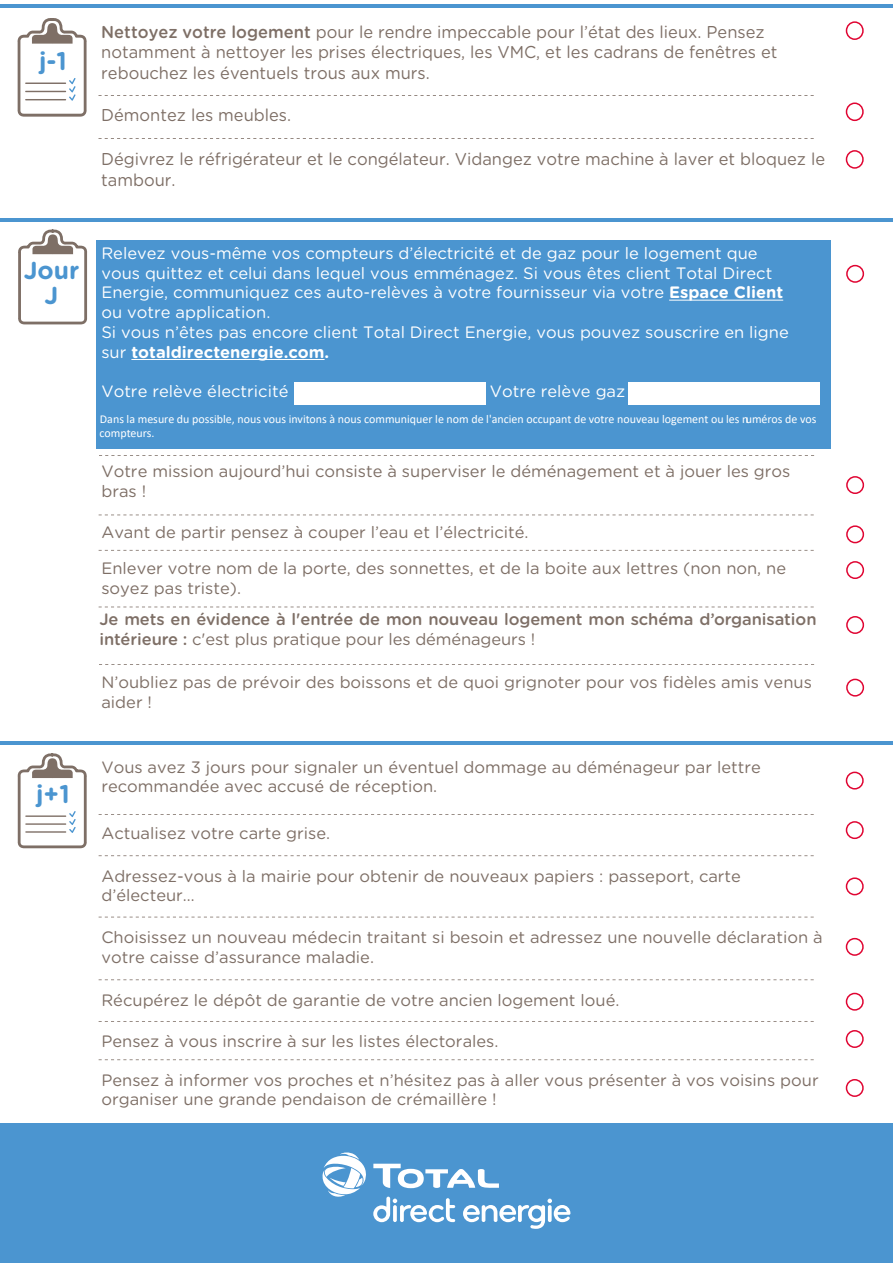
<style>
.page{position:relative;width:893px;height:1263px;background:#fff}
.page>*{position:absolute;margin:0;border:0;box-sizing:border-box;transform-origin:0 0}
.t1{font:700 25.5px "Gotham Rounded";color:#4b95d0;scale:.96 1}
.t2{font:700 24.45px/24.5px "Gotham Rounded";color:#4b95d0;text-align:center}
.t3{font:17.1px/20.5px "Gotham Rounded";color:#7e6f66;scale:.96 1}
.t4{font:16.5px/19.8px "Gotham Rounded";color:#7e6f66}
.t5{font:16.5px/19.8px "Gotham Rounded";color:#fff}
.t6{font:500 16.5px/19.5px "Gotham Rounded";letter-spacing:-.005em;color:#7e6f66}
.t7{font:12px/14.2px "Calibri";color:#fff}
.s1{font-weight:500}
.s2{font-weight:700}
.s3{font-weight:400}
</style>
<div class="page">
<hr style="left:0;top:742px;width:893px;height:3px;background:#4b95d0">
<div style="left:846px;top:616px;width:18px;height:18px;border:2px solid #e00532;border-radius:50%"></div>
<svg style="left:99px;top:664px;width:715px;height:1px"></svg>
<div style="left:846px;top:679px;width:18px;height:18px;border:2px solid #e00532;border-radius:50%"></div>
<svg style="left:18px;top:230px;width:69px;height:94px"></svg>
<hr style="left:0;top:219px;width:893px;height:3px;background:#4b95d0">
<div style="left:846px;top:561px;width:18px;height:18px;border:2px solid #e00532;border-radius:50%"></div>
<div style="left:846px;top:525px;width:18px;height:18px;border:2px solid #e00532;border-radius:50%"></div>
<div style="left:846px;top:476px;width:18px;height:18px;border:2px solid #e00532;border-radius:50%"></div>
<svg style="left:99px;top:515px;width:715px;height:1px"></svg>
<svg style="left:99px;top:550px;width:715px;height:1px"></svg>
<svg style="left:99px;top:607px;width:715px;height:1px"></svg>
<div style="left:97px;top:240px;width:734px;height:208px;background:#4b95d0"></div>
<svg style="left:99px;top:455px;width:715px;height:1px"></svg>
<div style="left:846px;top:265px;width:18px;height:18px;border:2px solid #e00532;border-radius:50%"></div>
<hr style="left:669px;top:300px;width:114px;height:1px;background:#fff">
<hr style="left:131px;top:359px;width:194px;height:1px;background:#fff">
<hr style="left:0;top:4px;width:893px;height:3px;background:#4b95d0">
<svg style="left:98px;top:95px;width:716px;height:1px"></svg>
<svg style="left:98px;top:138px;width:716px;height:1px"></svg>
<div style="left:846px;top:21px;width:18px;height:19px;border:2px solid #e00532;border-radius:50%"></div>
<div style="left:846px;top:102px;width:18px;height:19px;border:2px solid #e00532;border-radius:50%"></div>
<div style="left:846px;top:150px;width:18px;height:19px;border:2px solid #e00532;border-radius:50%"></div>
<svg style="left:18px;top:18px;width:69px;height:99px"></svg>
<hr style="left:25px;top:99px;width:41px;height:1px;background:#7e6f66">
<svg style="left:99px;top:814px;width:715px;height:1px"></svg>
<svg style="left:99px;top:855px;width:715px;height:1px"></svg>
<div style="left:846px;top:772px;width:18px;height:18px;border:2px solid #e00532;border-radius:50%"></div>
<div style="left:846px;top:821px;width:18px;height:18px;border:2px solid #e00532;border-radius:50%"></div>
<div style="left:846px;top:877px;width:18px;height:18px;border:2px solid #e00532;border-radius:50%"></div>
<div style="left:846px;top:938px;width:18px;height:18px;border:2px solid #e00532;border-radius:50%"></div>
<div style="left:846px;top:993px;width:18px;height:18px;border:2px solid #e00532;border-radius:50%"></div>
<div style="left:846px;top:1030px;width:18px;height:18px;border:2px solid #e00532;border-radius:50%"></div>
<div style="left:846px;top:1079px;width:18px;height:18px;border:2px solid #e00532;border-radius:50%"></div>
<svg style="left:18px;top:753px;width:69px;height:95px"></svg>
<svg style="left:99px;top:917px;width:715px;height:1px"></svg>
<svg style="left:99px;top:979px;width:715px;height:1px"></svg>
<svg style="left:99px;top:1021px;width:715px;height:1px"></svg>
<svg style="left:99px;top:1059px;width:715px;height:1px"></svg>
<div style="left:0;top:1123px;width:893px;height:140px;background:#4b95d0"></div>
<svg style="left:373px;top:1164px;width:126px;height:24px"></svg>
<svg style="left:322px;top:1152px;width:44px;height:45px"></svg>
<svg style="left:373px;top:1197px;width:82px;height:25px"></svg>
<svg style="left:393px;top:1205px;width:4px;height:17px"></svg>
<svg style="left:463px;top:1199px;width:107px;height:30px"></svg>
<div style="left:628px;top:382px;width:191px;height:23px;background:#fff"></div>
<div style="left:294px;top:382px;width:191px;height:23px;background:#fff"></div>
<h1 class="t1" style="left:39px;top:42px;width:30px">j-1</h1>
<p class="t3" style="left:101px;top:21px;width:706px"><span class="s1">Nettoyez votre logement</span> pour le rendre impeccable pour l’état des lieux. Pensez notamment à nettoyer les prises électriques, les VMC, et les cadrans de fenêtres et rebouchez les éventuels trous aux murs.</p>
<p class="t3" style="left:101px;top:103px;width:199px">Démontez les meubles.</p>
<p class="t3" style="left:101px;top:148px;width:755px">Dégivrez le réfrigérateur et le congélateur. Vidangez votre machine à laver et bloquez le tambour.</p>
<h2 class="t2" style="left:24px;top:257px;width:57px">Jour<br>J</h2>
<h1 class="t1" style="left:36px;top:775px;width:36px">j+1</h1>
<p class="t5" style="left:101px;top:242px;width:689px">Relevez vous-même vos compteurs d’électricité et de gaz pour le logement que vous quittez et celui dans lequel vous emménagez. Si vous êtes client Total Direct Energie, communiquez ces auto-relèves à votre fournisseur via votre <span class="s2">Espace Client </span>ou votre application.<br>Si vous n’êtes pas encore client Total Direct Energie, vous pouvez souscrire en ligne sur <span class="s2">totaldirectenergie.com.</span></p>
<p class="t5" style="left:101px;top:381px;width:189px">Votre relève électricité</p>
<p class="t5" style="left:490px;top:381px;width:137px">Votre relève gaz</p>
<p class="t7" style="left:99px;top:411px;width:718px">Dans la mesure du possible, nous vous invitons à nous communiquer le nom de l'ancien occupant de votre nouveau logement ou les numéros de vos compteurs.</p>
<p class="t4" style="left:101px;top:461px;width:690px">Votre mission aujourd’hui consiste à superviser le déménagement et à jouer les gros bras !</p>
<p class="t4" style="left:101px;top:514px;width:686px;line-height:35.7px">Avant de partir pensez à couper l’eau et l’électricité.<br>Enlever votre nom de la porte, des sonnettes, et de la boite aux lettres (non non, ne</p>
<p class="t4" style="left:101px;top:577px;width:141px">soyez pas triste).</p>
<p class="t6" style="left:99px;top:609px;width:718px">Je mets en évidence à l'entrée de mon nouveau logement mon schéma d’organisation intérieure : <span class="s3">c'est plus pratique pour les déménageurs !</span></p>
<p class="t4" style="left:101px;top:672px;width:712px">N’oubliez pas de prévoir des boissons et de quoi grignoter pour vos fidèles amis venus aider !</p>
<p class="t4" style="left:101px;top:756px;width:661px">Vous avez 3 jours pour signaler un éventuel dommage au déménageur par lettre recommandée avec accusé de réception.</p>
<p class="t4" style="left:101px;top:822px;width:230px">Actualisez votre carte grise.</p>
<p class="t4" style="left:101px;top:865px;width:641px">Adressez-vous à la mairie pour obtenir de nouveaux papiers : passeport, carte d’électeur…</p>
<p class="t4" style="left:101px;top:926px;width:723px">Choisissez un nouveau médecin traitant si besoin et adressez une nouvelle déclaration à votre caisse d’assurance maladie.</p>
<p class="t4" style="left:101px;top:989px;width:520px">Récupérez le dépôt de garantie de votre ancien logement loué.</p>
<p class="t4" style="left:101px;top:1031px;width:399px">Pensez à vous inscrire à sur les listes électorales.</p>
<p class="t4" style="left:101px;top:1069px;width:719px">Pensez à informer vos proches et n’hésitez pas à aller vous présenter à vos voisins pour organiser une grande pendaison de crémaillère !</p>
</div>
